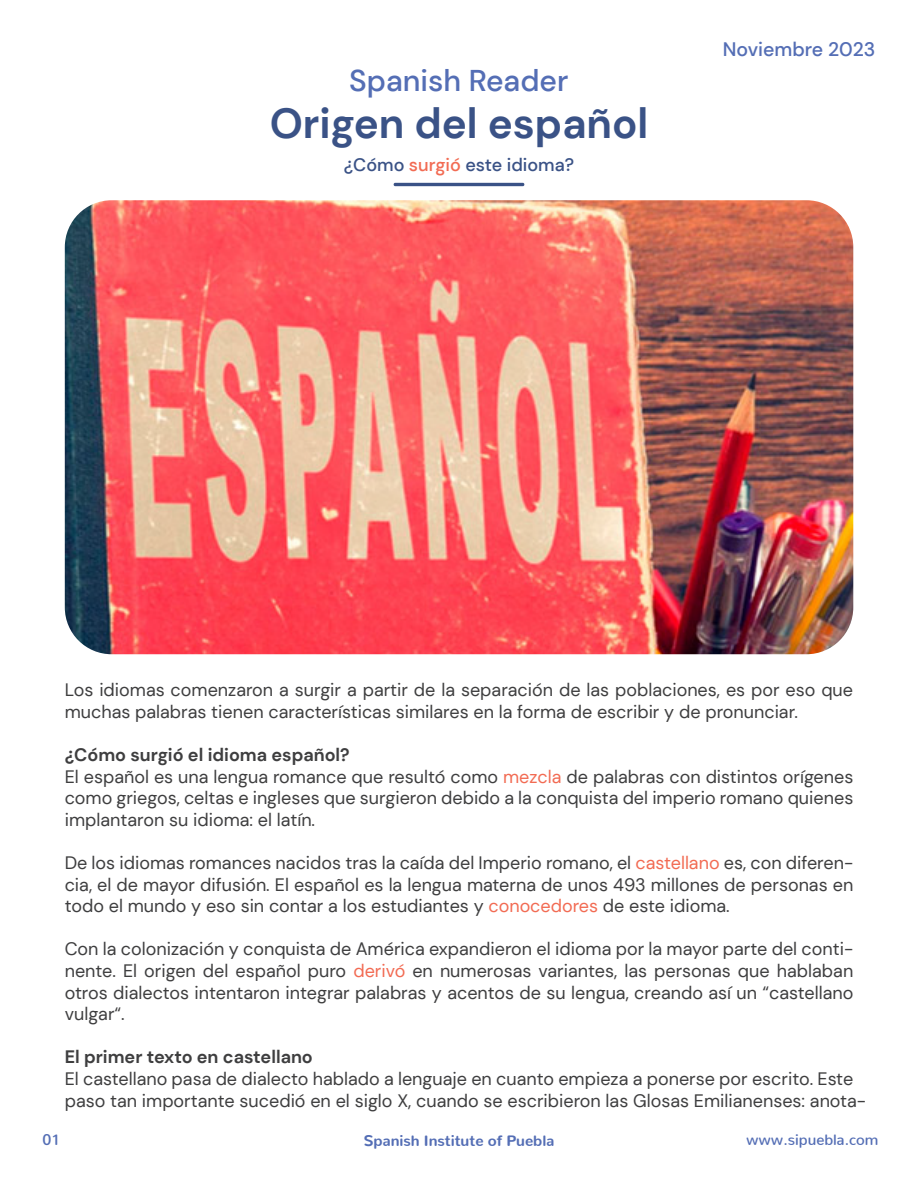
<style>
.page{position:relative;width:918px;height:1188px;background:#fff}
.page>*{position:absolute;margin:0;border:0;box-sizing:border-box;transform-origin:0 0}
.t1{font:700 42px "DM Sans";color:#3a5286}
.t2{font:500 30px "DM Sans";color:#546eb5}
.t3{font:500 19.5px "DM Sans";color:#546eb5}
.t4{font:18px/21.6px "DM Sans";color:#3e3e3f}
.t5{font:700 18px "DM Sans";color:#3e3e3f}
.t6{font:500 18px "DM Sans";color:#3a5286}
.t7{font:800 15px "Nunito";color:#546eb5}
.t8{font:600 15px "Nunito";color:#546eb5}
.s1{color:#f26b53}
.s2{font-weight:700}
</style>
<div class="page">
<svg style="left:393px;top:183px;width:132px;height:3px"></svg>
<img style="left:65px;top:200px;width:788px;height:454px">
<h2 class="t2" style="left:349px;top:62px;width:221px">Spanish Reader</h2>
<h1 class="t1" style="left:270px;top:97px;width:380px">Origen del español</h1>
<p class="t6" style="left:344px;top:153px;width:232px">¿Cómo <span class="s1">surgió</span> este idioma?</p>
<p class="t3" style="left:723px;top:37px;width:154px">Noviembre 2023</p>
<p class="t4" style="left:65px;top:679px;width:790px">Los idiomas comenzaron a surgir a partir de la separación de las poblaciones, es por eso que muchas palabras tienen características similares en la forma de escribir y de pronunciar.</p>
<p class="t4" style="left:65px;top:744px;width:790px"><span class="s2">¿Cómo surgió el idioma español?<br></span>El español es una lengua romance que resultó como <span class="s1">mezcla</span> de palabras con distintos orígenes como griegos, celtas e ingleses que surgieron debido a la conquista del imperio romano quienes implantaron su idioma: el latín.</p>
<p class="t4" style="left:65px;top:852px;width:790px;text-align:justify">De los idiomas romances nacidos tras la caída del Imperio romano, el <span class="s1">castellano</span> es, con diferen&shy;cia, el de mayor difusión. El español es la lengua materna de unos 493 millones de personas en todo el mundo y eso sin contar a los estudiantes y <span class="s1">conocedores</span> de este idioma.</p>
<p class="t4" style="left:65px;top:938px;width:790px;text-align:justify">Con la colonización y conquista de América expandieron el idioma por la mayor parte del conti&shy;nente. El origen del español puro <span class="s1">derivó</span> en numerosas variantes, las personas que hablaban otros dialectos intentaron integrar palabras y acentos de su lengua, creando así un “castellano vulgar“.</p>
<p class="t5" style="left:65px;top:1046px;width:250px">El primer texto en castellano</p>
<p class="t4" style="left:65px;top:1068px;width:803px">El castellano pasa de dialecto hablado a lenguaje en cuanto empieza a ponerse por escrito. Este paso tan importante sucedió en el siglo X, cuando se escribieron las Glosas Emilianenses: anota-</p>
<p class="t8" style="left:43px;top:1127px;width:19px">01</p>
<p class="t7" style="left:364px;top:1127px;width:192px">Spanish Institute of Puebla</p>
<p class="t8" style="left:746px;top:1127px;width:134px">www.sipuebla.com</p>
</div>
